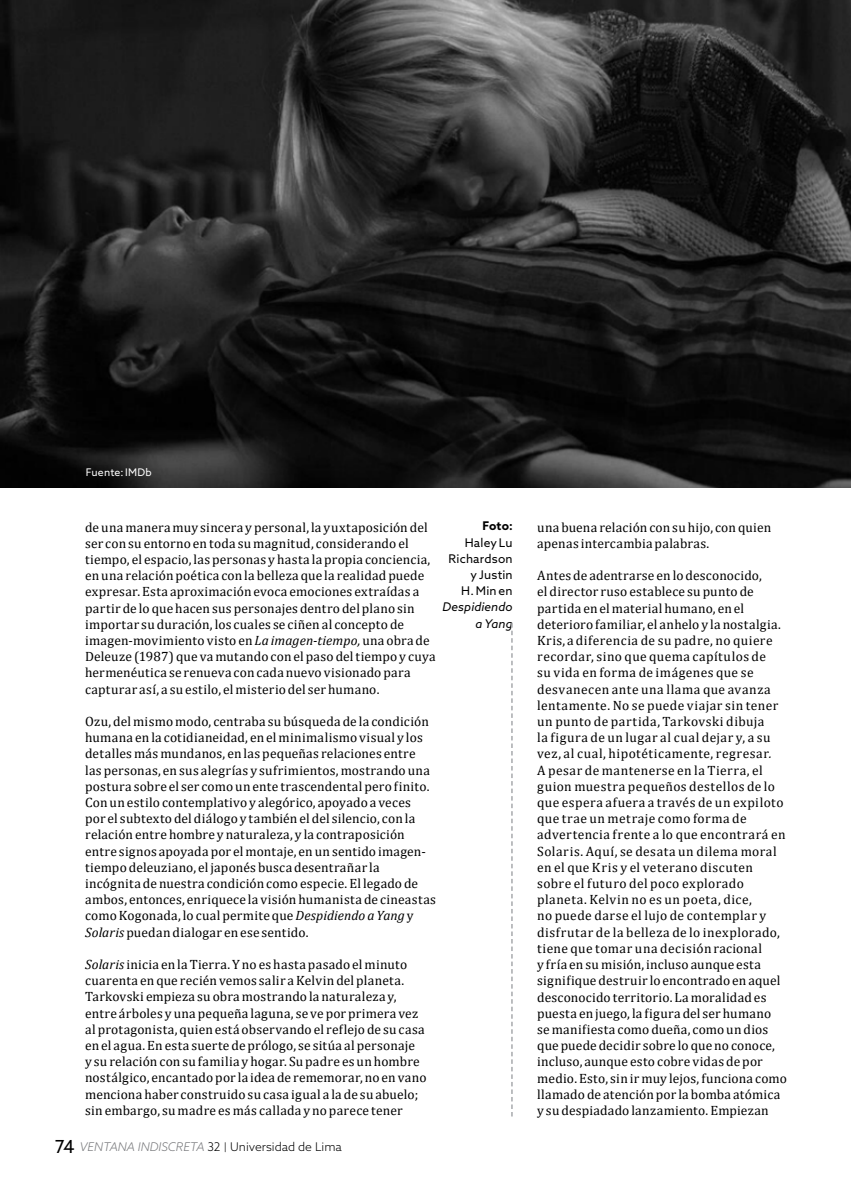
<style>
.page{position:relative;width:851px;height:1191px;background:#fff}
.page>*{position:absolute;margin:0;border:0;box-sizing:border-box;transform-origin:0 0}
.t1{font:13.5px/16.2px "Cambria";letter-spacing:.02em;color:#000}
.t2{font:300 12px "Azo Sans";color:#000}
.t3{font:12px/16.2px "Azo Sans";letter-spacing:.015em;color:#000;text-align:right}
.t4{font:italic 12px/16.2px "Azo Sans";letter-spacing:.01em;color:#000;text-align:right}
.t5{font:700 12px "Azo Sans";color:#000}
.t6{font:10.5px "Azo Sans";letter-spacing:.025em;color:#fff}
.s1{font-style:italic}
.s2{font-weight:400;font-size:18px}
.s3{font-style:italic;color:#77787b}
.s4{font-size:9.6px}
</style>
<div class="page">
<img style="left:0;top:0;width:850px;height:487px">
<svg style="left:511px;top:623px;width:1px;height:493px"></svg>
<p class="t6" style="left:86px;top:465px;width:67px">Fuente: IMDb</p>
<p class="t5" style="left:482px;top:518px;width:32px">Foto:</p>
<p class="t3" style="left:448px;top:534px;width:66px">Haley Lu<br>Richardson y Justin<br>H. Min en</p>
<p class="t4" style="left:442px;top:599px;width:72px">Despidiendo a Yang</p>
<p class="t1" style="left:85px;top:519px;width:352px">de una manera muy sincera y personal, la yuxtaposición del ser con su entorno en toda su magnitud, considerando el tiempo, el espacio, las personas y hasta la propia conciencia, en una relación poética con la belleza que la realidad puede expresar. Esta aproximación evoca emociones extraídas a partir de lo que hacen sus personajes dentro del plano sin importar su duración, los cuales se ciñen al concepto de imagen-movimiento visto en <span class="s1">La imagen-tiempo,</span> una obra de Deleuze (1987) que va mutando con el paso del tiempo y cuya hermenéutica se renueva con cada nuevo visionado para capturar así, a su estilo, el misterio del ser humano.</p>
<p class="t1" style="left:85px;top:713px;width:352px">Ozu, del mismo modo, centraba su búsqueda de la condición humana en la cotidianeidad, en el minimalismo visual y los detalles más mundanos, en las pequeñas relaciones entre<br>las personas, en sus alegrías y sufrimientos, mostrando una postura sobre el ser como un ente trascendental pero finito.<br>Con un estilo contemplativo y alegórico, apoyado a veces<br>por el subtexto del diálogo y también el del silencio, con la relación entre hombre y naturaleza, y la contraposición entre signos apoyada por el montaje, en un sentido imagen&shy;tiempo deleuziano, el japonés busca desentrañar la incógnita de nuestra condición como especie. El legado de ambos, entonces, enriquece la visión humanista de cineastas como Kogonada, lo cual permite que <span class="s1">Despidiendo a Yang</span> y <span class="s1">Solaris</span> puedan dialogar en ese sentido.</p>
<p class="t1" style="left:85px;top:956px;width:343px"><span class="s1">Solaris</span> inicia en la Tierra. Y no es hasta pasado el minuto cuarenta en que recién vemos salir a Kelvin del planeta.<br>Tarkovski empieza su obra mostrando la naturaleza y, entre árboles y una pequeña laguna, se ve por primera vez al protagonista, quien está observando el reflejo de su casa en el agua. En esta suerte de prólogo, se sitúa al personaje<br>y su relación con su familia y hogar. Su padre es un hombre nostálgico, encantado por la idea de rememorar, no en vano menciona haber construido su casa igual a la de su abuelo; sin embargo, su madre es más callada y no parece tener</p>
<p class="t2" style="left:55px;top:1139px;width:289px"><span class="s2">74</span> <span class="s3">VENTANA INDISCRETA</span> 32 <span class="s4">|</span> Universidad de Lima</p>
<p class="t1" style="left:537px;top:519px;width:235px">una buena relación con su hijo, con quien apenas intercambia palabras.</p>
<p class="t1" style="left:537px;top:567px;width:251px">Antes de adentrarse en lo desconocido,<br>el director ruso establece su punto de partida en el material humano, en el deterioro familiar, el anhelo y la nostalgia.<br>Kris, a diferencia de su padre, no quiere recordar, sino que quema capítulos de<br>su vida en forma de imágenes que se desvanecen ante una llama que avanza lentamente. No se puede viajar sin tener un punto de partida, Tarkovski dibuja<br>la figura de un lugar al cual dejar y, a su vez, al cual, hipotéticamente, regresar<span class="s1">.<br></span>A pesar de mantenerse en la Tierra, el guion muestra pequeños destellos de lo que espera afuera a través de un expiloto que trae un metraje como forma de advertencia frente a lo que encontrará en Solaris. Aquí, se desata un dilema moral en el que Kris y el veterano discuten sobre el futuro del poco explorado planeta. Kelvin no es un poeta, dice,<br>no puede darse el lujo de contemplar y disfrutar de la belleza de lo inexplorado, tiene que tomar una decisión racional<br>y fría en su misión, incluso aunque esta signifique destruir lo encontrado en aquel desconocido territorio. La moralidad es puesta en juego, la figura del ser humano se manifiesta como dueña, como un dios que puede decidir sobre lo que no conoce, incluso, aunque esto cobre vidas de por medio. Esto, sin ir muy lejos, funciona como llamado de atención por la bomba atómica y su despiadado lanzamiento. Empiezan</p>
</div>
